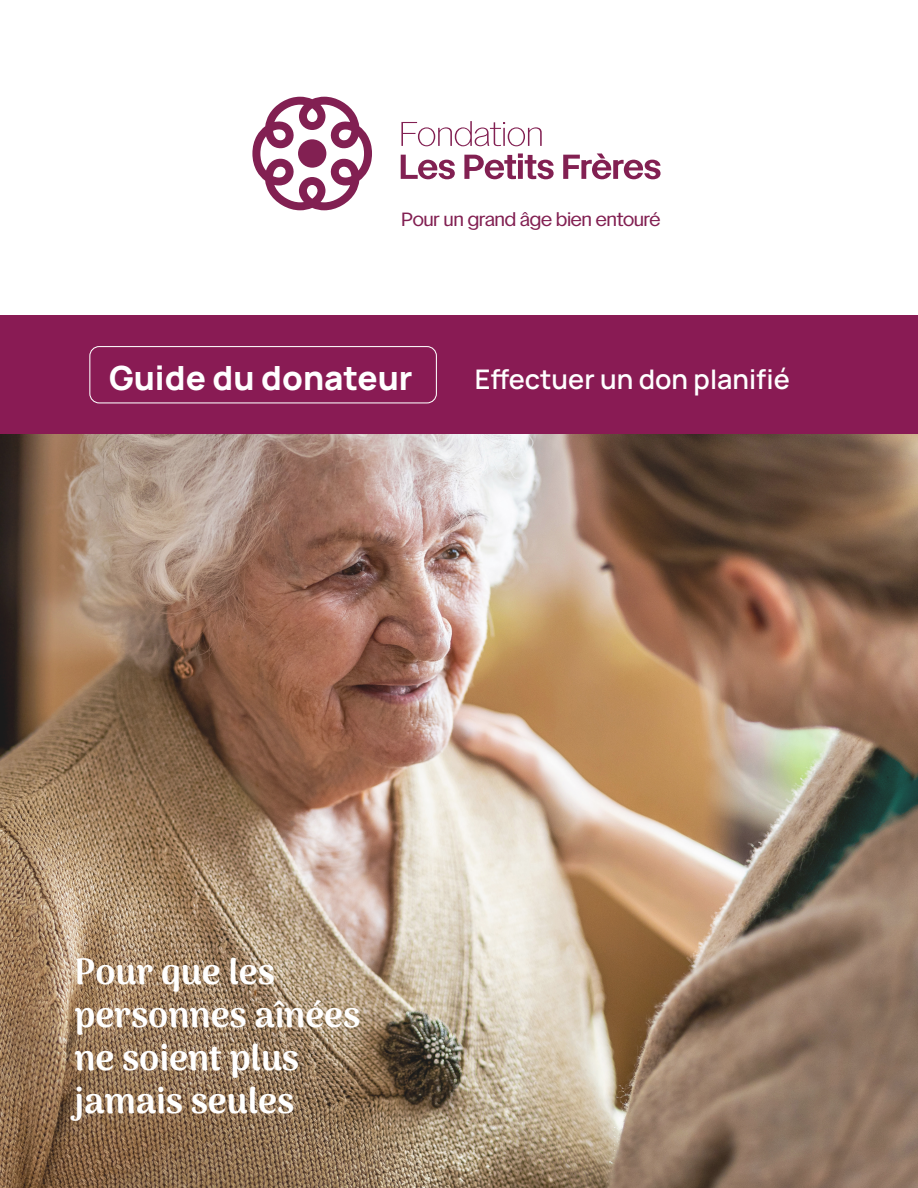
<style>
.page{position:relative;width:918px;height:1188px;background:#fff}
.page>*{position:absolute;margin:0;border:0;box-sizing:border-box;transform-origin:0 0}
.t1{font:900 36px/43.2px "Arima Madurai";color:#fff}
.t2{font:800 33.3px "Manrope";color:#fff}
.t3{font:600 27px "Manrope";color:#fff}
.t4{font:17.4px "VC Nudge Trial Normal Regular";color:#822052}
</style>
<div class="page">
<div style="left:0;top:315px;width:918px;height:119px;background:#891b54"></div>
<img style="left:0;top:434px;width:918px;height:754px">
<svg style="left:252px;top:97px;width:120px;height:113px"></svg>
<div style="left:298px;top:139px;width:28px;height:29px;background:#822052;border-radius:50%"></div>
<svg style="left:401px;top:121px;width:141px;height:25px"></svg>
<svg style="left:401px;top:155px;width:54px;height:24px"></svg>
<svg style="left:464px;top:153px;width:90px;height:26px"></svg>
<svg style="left:563px;top:153px;width:98px;height:26px"></svg>
<div style="left:89px;top:346px;width:348px;height:57px;border:1px solid #fff;border-radius:9px"></div>
<p class="t4" style="left:401px;top:209px;width:261px">Pour un grand âge bien entouré</p>
<p class="t2" style="left:109px;top:350px;width:305px">Guide du donateur</p>
<p class="t3" style="left:475px;top:358px;width:317px">Effectuer un don planifié</p>
<p class="t1" style="left:74px;top:950px;width:287px">Pour que les personnes aînées ne soient plus jamais seules</p>
</div>
